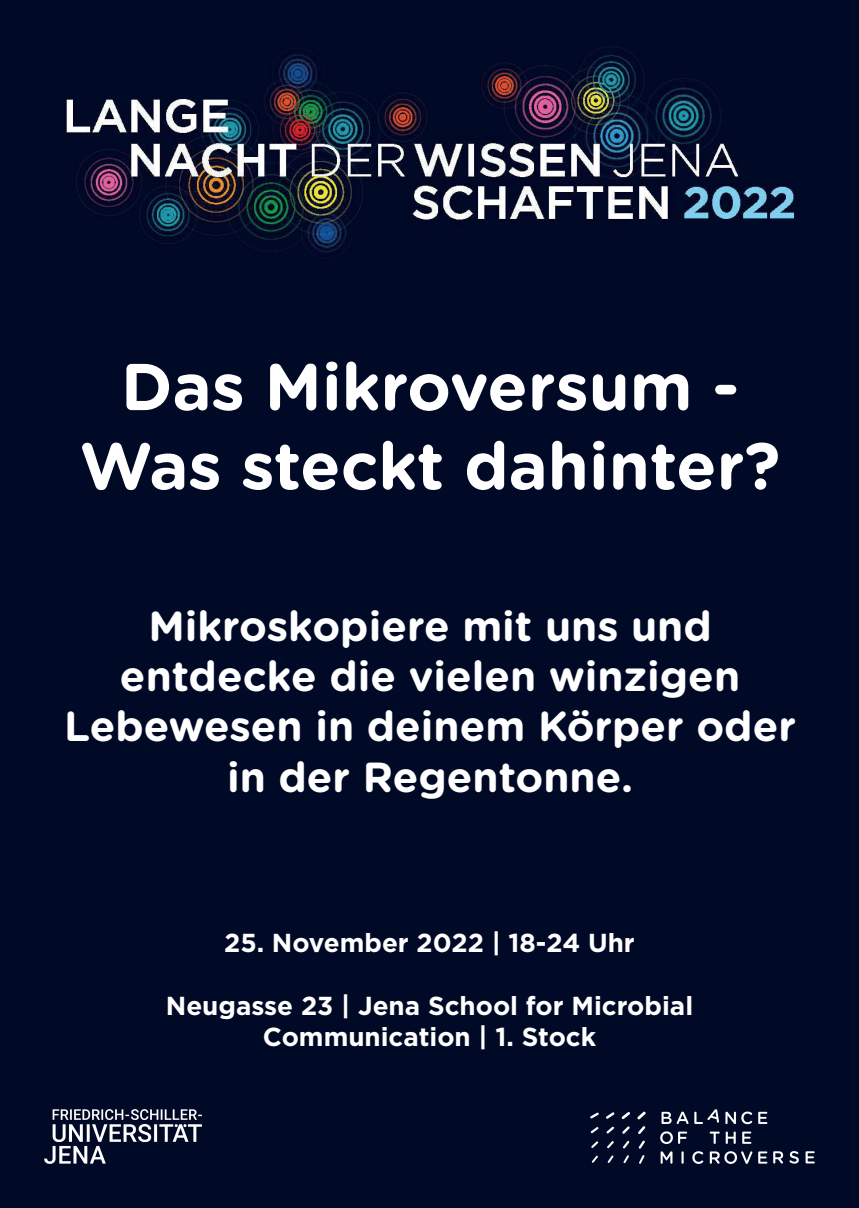
<style>
.page{position:relative;width:859px;height:1208px;background:#000926}
.page>*{position:absolute;margin:0;border:0;box-sizing:border-box;transform-origin:0 0}
.t1{font:700 66px/79.2px "Gotham Rounded";color:#fff;text-align:center}
.t2{font:700 42px/50.4px "Gotham Rounded";color:#fff;text-align:center}
.t3{font:700 26px/31.2px "Gotham";color:#fff;text-align:center}
</style>
<div class="page">
<img style="left:65px;top:54px;width:730px;height:201px">
<img style="left:590px;top:1109px;width:224px;height:54px">
<img style="left:45px;top:1109px;width:157px;height:54px">
<h1 class="t1" style="left:80px;top:344px;width:702px">Das Mikroversum -<br>Was steckt dahinter?</h1>
<p class="t2" style="left:64px;top:599px;width:733px">Mikroskopiere mit uns und entdecke die vielen winzigen<br>Lebewesen in deinem Körper oder in der Regentonne.</p>
<p class="t3" style="left:224px;top:927px;width:412px">25. November 2022 | 18-24 Uhr</p>
<p class="t3" style="left:166px;top:989px;width:529px">Neugasse 23 | Jena School for Microbial<br>Communication | 1. Stock</p>
</div>
